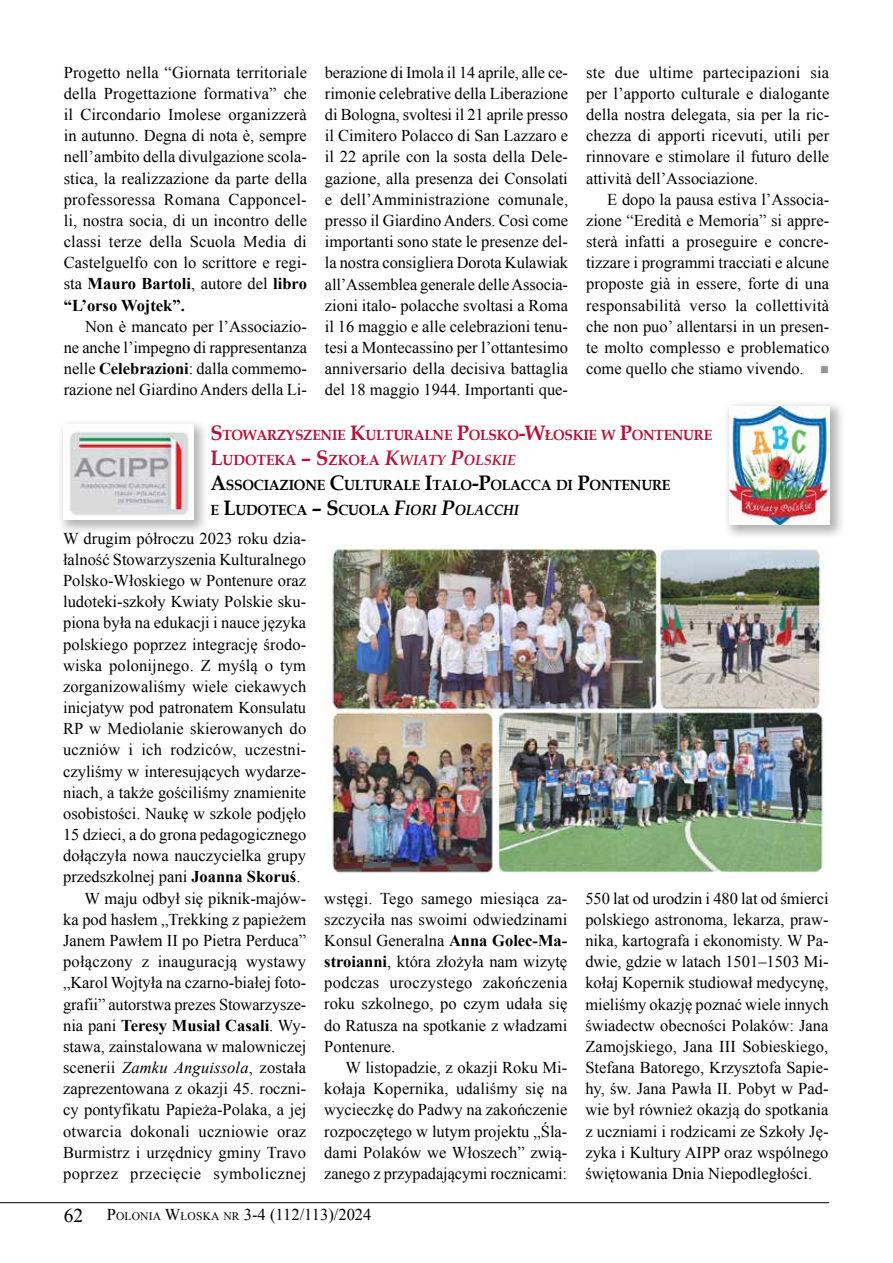
<style>
.page{position:relative;width:893px;height:1263px;background:#fff}
.page>*{position:absolute;margin:0;border:0;box-sizing:border-box;transform-origin:0 0}
.t1{font:16.5px/21.1px "Times New Roman";color:#000;text-align:justify}
.t2{font:16.5px "Times New Roman";color:#000}
.t3{font:700 16.5px "Times New Roman";color:#000}
.t4{font:16.5px "Times New Roman";letter-spacing:.025em;color:#000}
.t5{font:700 14.7px/25.2px "Book Antiqua";letter-spacing:-.015em;color:#be0e37;scale:.95 1}
.s1{font-weight:700}
.s2{color:#939598}
.s3{font-size:21px}
.s4{font-style:italic;font-size:21px}
.s5{font-style:italic}
.s6{font-size:21px;color:#000}
.s7{color:#000}
.s8{font-style:italic;font-size:21px;color:#000}
.s9{font-style:italic;color:#000}
.s10{font-weight:400}
.s11{font-size:19.5px}
.s12{font-size:11.55px}
</style>
<div class="page">
<hr style="left:0;top:1202px;width:829px;height:1px;background:#000">
<div style="left:56px;top:418px;width:153px;height:118px;background:#000;opacity:.3"></div>
<img style="left:63px;top:425px;width:130px;height:95px">
<div style="left:723px;top:399px;width:123px;height:142px;background:#000;opacity:.3"></div>
<img style="left:729px;top:406px;width:101px;height:119px">
<img style="left:325px;top:545px;width:500px;height:328px">
<p class="t1" style="left:64px;top:61px;width:245px">Progetto nella “Giornata territoriale della Progettazione formativa” che il Circondario Imolese organizzerà in autunno. Degna di nota è, sempre nell’ambito della divulgazione scola&shy;stica, la realizzazione da parte della professoressa Romana Capponcel&shy;li, nostra socia, di un incontro delle classi terze della Scuola Media di Castelguelfo con lo scrittore e regi&shy;sta <span class="s1">Mauro Bartoli</span>, autore del <span class="s1">libro “L’orso Wojtek”.</span></p>
<p class="t1" style="left:64px;top:315px;width:245px;text-indent:21px">Non è mancato per l’Associazio&shy;ne anche l’impegno di rappresentanza nelle <span class="s1">Celebrazioni</span>: dalla commemo&shy;razione nel Giardino Anders della Li-</p>
<p class="t1" style="left:325px;top:61px;width:245px">berazione di Imola il 14 aprile, alle ce&shy;rimonie celebrative della Liberazione di Bologna, svoltesi il 21 aprile presso il Cimitero Polacco di San Lazzaro e il 22 aprile con la sosta della Dele&shy;gazione, alla presenza dei Consolati e dell’Amministrazione comunale, presso il Giardino Anders. Così come importanti sono state le presenze del&shy;la nostra consigliera Dorota Kulawiak all’Assemblea generale delle Associa&shy;zioni italo- polacche svoltasi a Roma il 16 maggio e alle celebrazioni tenu&shy;tesi a Montecassino per l’ottantesimo anniversario della decisiva battaglia del 18 maggio 1944. Importanti que-</p>
<p class="t1" style="left:586px;top:61px;width:245px">ste due ultime partecipazioni sia per l’apporto culturale e dialogante della nostra delegata, sia per la ric&shy;chezza di apporti ricevuti, utili per rinnovare e stimolare il futuro delle attività dell’Associazione.</p>
<p class="t1" style="left:586px;top:188px;width:245px;text-indent:21px">E dopo la pausa estiva l’Associa&shy;zione “Eredità e Memoria” si appre&shy;sterà infatti a proseguire e concre&shy;tizzare i programmi tracciati e alcune proposte già in essere, forte di una responsabilità verso la collettività che non puo’ allentarsi in un presen&shy;te molto complesso e problematico come quello che stiamo vivendo. <span class="s2">■</span></p>
<p class="t5" style="left:210px;top:422px;width:530px"><span class="s3">S</span>TOWARZYSZENIE <span class="s3">K</span>ULTURALNE <span class="s3">P</span>OLSKO<span class="s3">-W</span>ŁOSKIE W <span class="s3">P</span>ONTENURE <span class="s3">L</span>UDOTEKA <span class="s3">– S</span>ZKOŁA <span class="s4">K</span><span class="s5">WIATY</span> <span class="s4">P</span><span class="s5">OLSKIE<br></span><span class="s6">A</span><span class="s7">SSOCIAZIONE</span> <span class="s6">C</span><span class="s7">ULTURALE</span> <span class="s6">I</span><span class="s7">TALO</span><span class="s6">-P</span><span class="s7">OLACCA DI</span> <span class="s6">P</span><span class="s7">ONTENURE<br>E</span> <span class="s6">L</span><span class="s7">UDOTECA</span> <span class="s6">– S</span><span class="s7">CUOLA</span> <span class="s8">F</span><span class="s9">IORI</span> <span class="s8">P</span><span class="s9">OLACCHI</span></p>
<p class="t1" style="left:63px;top:527px;width:245px">W drugim półroczu 2023 roku dzia-</p>
<p class="t1" style="left:63px;top:548px;width:245px">łalność Stowarzyszenia Kulturalnego</p>
<p class="t1" style="left:63px;top:570px;width:245px">Polsko-Włoskiego w Pontenure oraz</p>
<p class="t1" style="left:63px;top:591px;width:245px">ludoteki-szkoły Kwiaty Polskie sku-</p>
<p class="t1" style="left:63px;top:612px;width:245px">piona była na edukacji i nauce języka</p>
<p class="t1" style="left:63px;top:633px;width:245px">polskiego poprzez integrację środo-</p>
<p class="t1" style="left:63px;top:654px;width:244px">wiska polonijnego. Z myślą o tym</p>
<p class="t1" style="left:63px;top:675px;width:245px">zorganizowaliśmy wiele ciekawych</p>
<p class="t1" style="left:63px;top:697px;width:245px">inicjatyw pod patronatem Konsulatu</p>
<p class="t1" style="left:63px;top:718px;width:245px">RP w Mediolanie skierowanych do</p>
<p class="t1" style="left:63px;top:739px;width:245px">uczniów i ich rodziców, uczestni-</p>
<p class="t1" style="left:63px;top:760px;width:245px">czyliśmy w interesujących wydarze-</p>
<p class="t1" style="left:63px;top:781px;width:245px">niach, a także gościliśmy znamienite</p>
<p class="t1" style="left:63px;top:802px;width:245px">osobistości. Naukę w szkole podjęło</p>
<p class="t1" style="left:63px;top:824px;width:245px">15 dzieci, a do grona pedagogicznego</p>
<p class="t1" style="left:63px;top:845px;width:244px">dołączyła nowa nauczycielka grupy</p>
<p class="t1" style="left:63px;top:866px;width:239px">przedszkolnej pani <span class="s1">Joanna Skoruś</span>.</p>
<p class="t1" style="left:84px;top:887px;width:223px">W maju odbył się piknik-majów-</p>
<p class="t1" style="left:63px;top:908px;width:245px">ka pod hasłem „Trekking z papieżem</p>
<p class="t1" style="left:63px;top:930px;width:245px">Janem Pawłem II po Pietra Perduca”</p>
<p class="t1" style="left:63px;top:951px;width:245px">połączony z inauguracją wystawy</p>
<p class="t1" style="left:63px;top:972px;width:245px">„Karol Wojtyła na czarno-białej foto-</p>
<p class="t1" style="left:63px;top:993px;width:245px">grafii” autorstwa prezes Stowarzysze-</p>
<p class="t3" style="left:63px;top:1014px;width:245px"><span class="s10">nia pani</span> Teresy Musiał Casali<span class="s10">. Wy-</span></p>
<p class="t1" style="left:63px;top:1035px;width:245px">stawa, zainstalowana w malowniczej</p>
<p class="t1" style="left:63px;top:1057px;width:245px">scenerii <span class="s5">Zamku Anguissola</span>, została</p>
<p class="t1" style="left:63px;top:1078px;width:245px">zaprezentowana z okazji 45. roczni-</p>
<p class="t1" style="left:63px;top:1099px;width:245px">cy pontyfikatu Papieża-Polaka, a jej</p>
<p class="t1" style="left:63px;top:1120px;width:245px">otwarcia dokonali uczniowie oraz</p>
<p class="t1" style="left:63px;top:1141px;width:244px">Burmistrz i urzędnicy gminy Travo</p>
<p class="t4" style="left:63px;top:1162px;width:245px">poprzez przecięcie symbolicznej</p>
<p class="t1" style="left:324px;top:887px;width:245px">wstęgi. Tego samego miesiąca za&shy;szczyciła nas swoimi odwiedzinami Konsul Generalna <span class="s1">Anna Golec-Ma&shy;stroianni</span>, która złożyła nam wizytę podczas uroczystego zakończenia roku szkolnego, po czym udała się do Ratusza na spotkanie z władzami Pontenure.</p>
<p class="t1" style="left:324px;top:1057px;width:245px;text-indent:21px">W listopadzie, z okazji Roku Mi&shy;kołaja Kopernika, udaliśmy się na wycieczkę do Padwy na zakończenie rozpoczętego w lutym projektu „Śla&shy;dami Polaków we Włoszech” zwią&shy;zanego z przypadającymi rocznicami:</p>
<p class="t1" style="left:585px;top:887px;width:245px">550 lat od urodzin i 480 lat od śmierci polskiego astronoma, lekarza, praw&shy;nika, kartografa i ekonomisty. W Pa&shy;dwie, gdzie w latach 1501–1503 Mi&shy;kołaj Kopernik studiował medycynę, mieliśmy okazję poznać wiele innych świadectw obecności Polaków: Jana Zamojskiego, Jana III Sobieskiego, Stefana Batorego, Krzysztofa Sapie&shy;hy, św. Jana Pawła II. Pobyt w Pad&shy;wie był również okazją do spotkania z uczniami i rodzicami ze Szkoły Ję&shy;zyka i Kultury AIPP oraz wspólnego świętowania Dnia Niepodległości.</p>
<p class="t2" style="left:64px;top:1203px;width:309px"><span class="s11">62</span> P<span class="s12">OLONIA</span> W<span class="s12">ŁOSKA NR</span> 3-4 (112/113)/2024</p>
</div>
